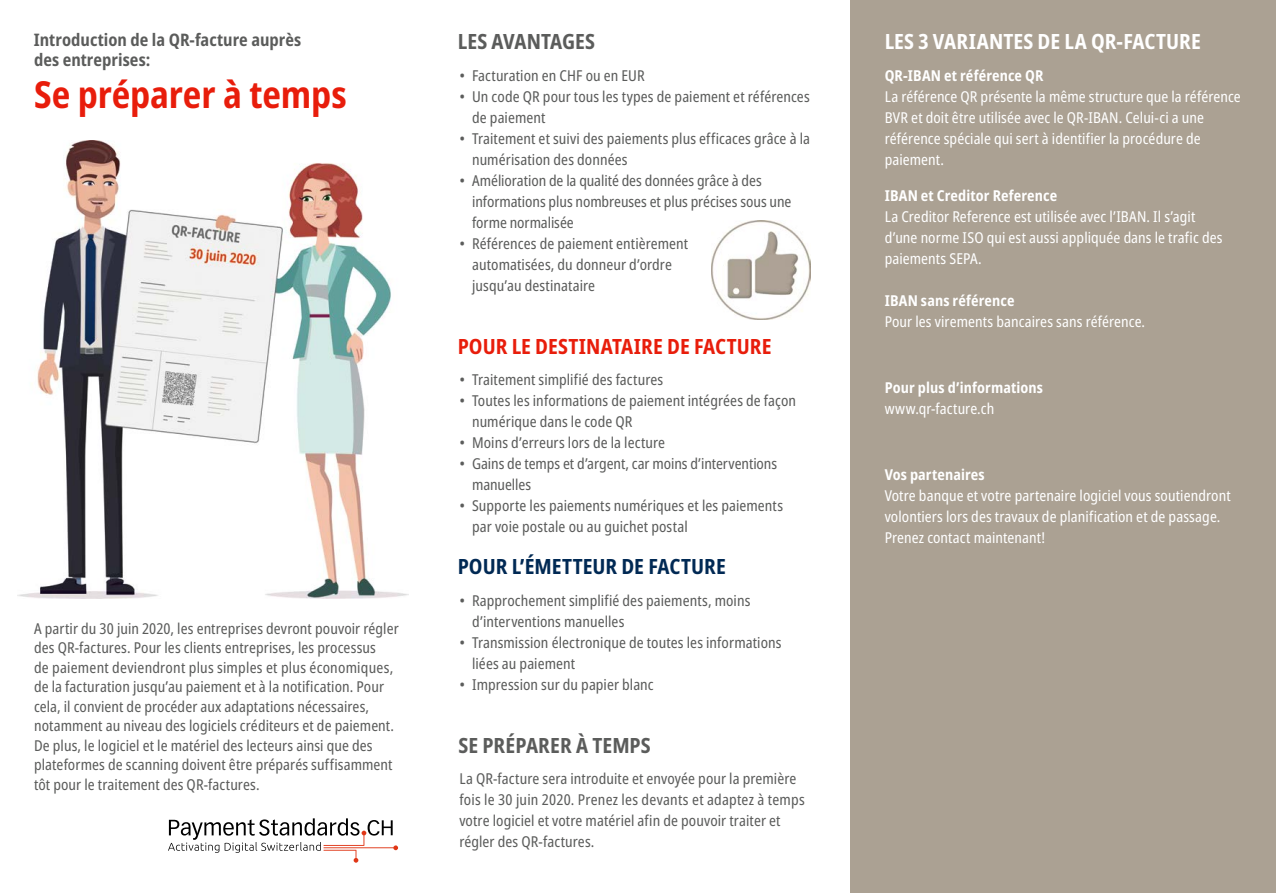
<style>
.page{position:relative;width:1276px;height:893px;background:#fff}
.page>*{position:absolute;margin:0;border:0;box-sizing:border-box;transform-origin:0 0}
.SIX_head_cond-bold_4{font:700 condensed 37.2px "Noto Sans";letter-spacing:-.005em;color:#e81d0b}
.SIX_head_cond-bold_4-2{font:700 condensed 21px "Noto Sans";letter-spacing:.005em;color:#5b5c5b}
.SIX_head_cond-bold_4-3{font:700 condensed 21px "Noto Sans";color:#e81d0b}
.SIX_head_cond-bold_4-4{font:700 condensed 21px "Noto Sans";letter-spacing:.005em;color:#fff}
.SIX_head_cond-bold_4-5{font:700 condensed 21px "Noto Sans";color:#002954}
.SIX_head_cond-bold_4-6{font:700 condensed 17.25px/19.5px "Noto Sans";color:#5b5c5b}
.SIX_head_cond-bold_4-7{font:condensed 15px/21px "Noto Sans";letter-spacing:.005em;color:#5b5c5b}
.SIX_head_cond-bold_4-8{font:condensed 15px/21px "Noto Sans";letter-spacing:.005em;color:#fff}
.SIX_head_cond-bold_4-9{font:700 condensed 15px "Noto Sans";letter-spacing:.01em;color:#fff}
</style>
<div class="page">
<div style="left:850px;top:0;width:426px;height:893px;background:#aba193"></div>
<img style="left:711px;top:220px;width:100px;height:100px">
<img style="left:17px;top:140px;width:391px;height:459px">
<svg style="left:168px;top:818px;width:230px;height:45px"></svg>
<p class="SIX_head_cond-bold_4-6" style="left:34px;top:30px;width:269px">Introduction de la QR-facture auprès des entreprises:</p>
<p class="SIX_head_cond-bold_4" style="left:34px;top:67px;width:314px">Se préparer à temps</p>
<p class="SIX_head_cond-bold_4-7" style="left:34px;top:619px;width:366px;line-height:19.5px">A partir du 30 juin 2020, les entreprises devront pouvoir régler des QR-factures. Pour les clients entreprises, les processus<br>de paiement deviendront plus simples et plus économiques, de la facturation jusqu’au paiement et à la notification. Pour cela, il convient de procéder aux adaptations nécessaires, notamment au niveau des logiciels créditeurs et de paiement.<br>De plus, le logiciel et le matériel des lecteurs ainsi que des plateformes de scanning doivent être préparés suffisamment tôt pour le traitement des QR-factures.</p>
<p class="SIX_head_cond-bold_4-2" style="left:458px;top:26px;width:139px">LES AVANTAGES</p>
<p class="SIX_head_cond-bold_4-7" style="left:459px;top:65px;width:187px">• Facturation en CHF ou en EUR</p>
<p class="SIX_head_cond-bold_4-7" style="left:472px;top:86px;width:339px;text-indent:-13px">• Un code QR pour tous les types de paiement et références de paiement</p>
<p class="SIX_head_cond-bold_4-7" style="left:472px;top:128px;width:339px;text-indent:-13px">• Traitement et suivi des paiements plus efficaces grâce à la numérisation des données</p>
<p class="SIX_head_cond-bold_4-7" style="left:472px;top:170px;width:321px;text-indent:-13px">• Amélioration de la qualité des données grâce à des informations plus nombreuses et plus précises sous une forme normalisée</p>
<p class="SIX_head_cond-bold_4-7" style="left:472px;top:233px;width:218px;text-indent:-13px">• Références de paiement entièrement automatisées, du donneur d’ordre jusqu’au destinataire</p>
<p class="SIX_head_cond-bold_4-3" style="left:458px;top:331px;width:315px">POUR LE DESTINATAIRE DE FACTURE</p>
<p class="SIX_head_cond-bold_4-7" style="left:459px;top:369px;width:205px">• Traitement simplifié des factures</p>
<p class="SIX_head_cond-bold_4-7" style="left:472px;top:390px;width:325px;text-indent:-13px">• Toutes les informations de paiement intégrées de façon numérique dans le code QR</p>
<p class="SIX_head_cond-bold_4-7" style="left:459px;top:432px;width:207px">• Moins d’erreurs lors de la lecture</p>
<p class="SIX_head_cond-bold_4-7" style="left:472px;top:453px;width:307px;text-indent:-13px">• Gains de temps et d’argent, car moins d’interventions manuelles</p>
<p class="SIX_head_cond-bold_4-7" style="left:472px;top:495px;width:312px;text-indent:-13px">• Supporte les paiements numériques et les paiements par voie postale ou au guichet postal</p>
<p class="SIX_head_cond-bold_4-5" style="left:458px;top:551px;width:270px">POUR L’ÉMETTEUR DE FACTURE</p>
<p class="SIX_head_cond-bold_4-7" style="left:472px;top:590px;width:280px;text-indent:-13px">• Rapprochement simplifié des paiements, moins d’interventions manuelles</p>
<p class="SIX_head_cond-bold_4-7" style="left:472px;top:632px;width:311px;text-indent:-13px">• Transmission électronique de toutes les informations liées au paiement</p>
<p class="SIX_head_cond-bold_4-7" style="left:459px;top:674px;width:196px">• Impression sur du papier blanc</p>
<p class="SIX_head_cond-bold_4-2" style="left:458px;top:730px;width:194px">SE PRÉPARER À TEMPS</p>
<p class="SIX_head_cond-bold_4-7" style="left:459px;top:768px;width:347px">La QR-facture sera introduite et envoyée pour la première fois le 30 juin 2020. Prenez les devants et adaptez à temps votre logiciel et votre matériel afin de pouvoir traiter et régler des QR-factures.</p>
<p class="SIX_head_cond-bold_4-4" style="left:884px;top:26px;width:318px">LES 3 VARIANTES DE LA QR-FACTURE</p>
<p class="SIX_head_cond-bold_4-9" style="left:884px;top:64px;width:160px">QR-IBAN et référence QR</p>
<p class="SIX_head_cond-bold_4-8" style="left:884px;top:86px;width:358px">La référence QR présente la même structure que la référence BVR et doit être utilisée avec le QR-IBAN. Celui-ci a une référence spéciale qui sert à identifier la procédure de paiement.</p>
<p class="SIX_head_cond-bold_4-9" style="left:884px;top:184px;width:174px">IBAN et Creditor Reference</p>
<p class="SIX_head_cond-bold_4-8" style="left:884px;top:206px;width:339px">La Creditor Reference est utilisée avec l’IBAN. Il s’agit d’une norme ISO qui est aussi appliquée dans le trafic des paiements SEPA.</p>
<p class="SIX_head_cond-bold_4-9" style="left:884px;top:289px;width:131px">IBAN sans référence</p>
<p class="SIX_head_cond-bold_4-8" style="left:884px;top:311px;width:262px">Pour les virements bancaires sans référence.</p>
<p class="SIX_head_cond-bold_4-9" style="left:884px;top:376px;width:160px">Pour plus d’informations</p>
<p class="SIX_head_cond-bold_4-8" style="left:884px;top:398px;width:111px">www.qr-facture.ch</p>
<p class="SIX_head_cond-bold_4-9" style="left:884px;top:463px;width:102px">Vos partenaires</p>
<p class="SIX_head_cond-bold_4-8" style="left:884px;top:485px;width:347px">Votre banque et votre partenaire logiciel vous soutiendront volontiers lors des travaux de planification et de passage.<br>Prenez contact maintenant!</p>
</div>
